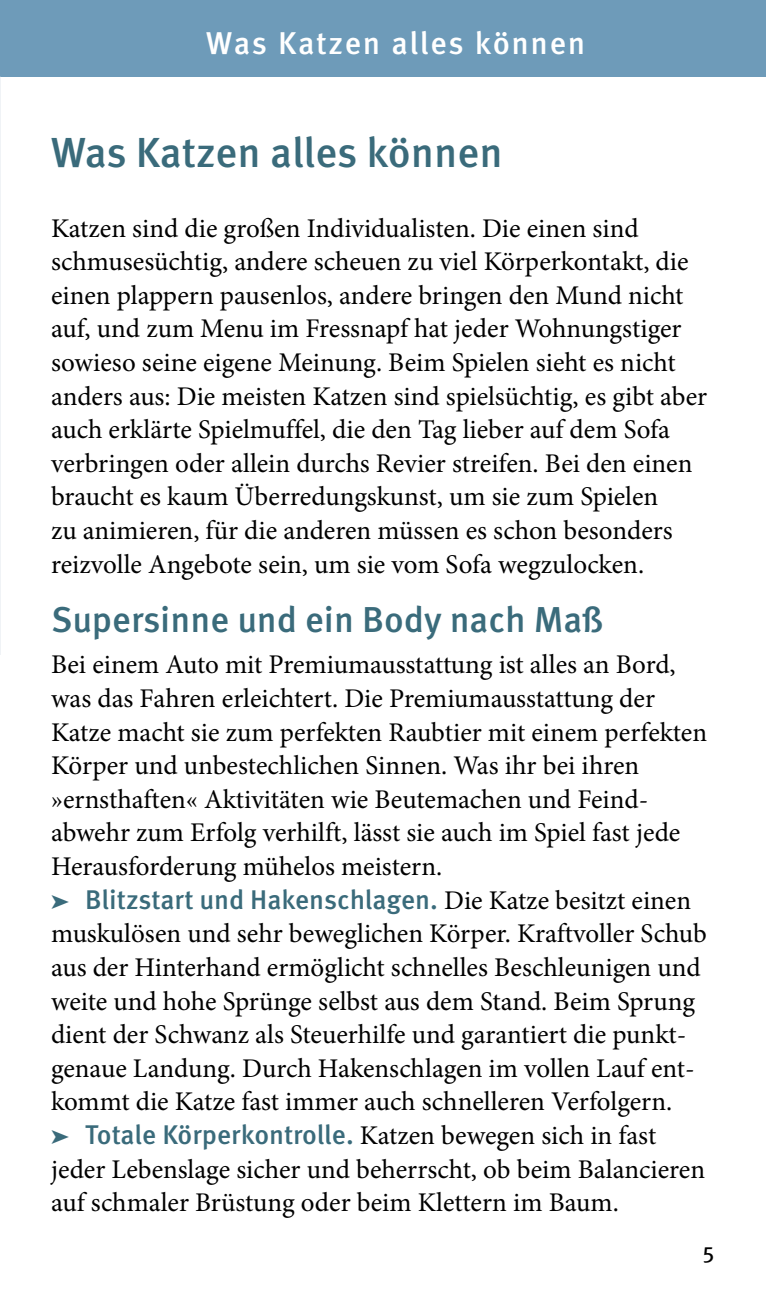
<style>
.page{position:relative;width:766px;height:1310px;background:#fff}
.page>*{position:absolute;margin:0;border:0;box-sizing:border-box;transform-origin:0 0}
.t1{font:500 42px "Meta OT";color:#3a6b7b}
.t2{font:500 36px "Meta OT";color:#3a6b7b}
.t3{font:500 31.5px "Meta OT";letter-spacing:.05em;color:#fff}
.t4{font:27px/33.6px "Minion Pro";color:#000}
.t5{font:500 27px "Meta OT";color:#3a6b7b}
.t6{font:22.5px "Meta OT";color:#000;scale:1.05 1}
.s1{font-family:"Minion Pro";font-weight:400;color:#000}
.s2{font-family:"Meta OT";font-weight:500;color:#3a6b7b}
</style>
<div class="page">
<div style="left:0;top:0;width:765px;height:77px;background:#6e9bb9"></div>
<p class="t3" style="left:206px;top:31px;width:380px">Was Katzen alles können</p>
<h1 class="t1" style="left:51px;top:136px;width:453px">Was Katzen alles können</h1>
<p class="t4" style="left:51px;top:212px;width:657px">Katzen sind die großen Individualisten. Die einen sind schmusesüchtig, andere scheuen zu viel Körperkontakt, die einen plappern pausenlos, andere bringen den Mund nicht auf, und zum Menu im Fressnapf hat jeder Wohnungstiger sowieso seine eigene Meinung. Beim Spielen sieht es nicht anders aus: Die meisten Katzen sind spielsüchtig, es gibt aber auch erklärte Spielmuffel, die den Tag lieber auf dem Sofa verbringen oder allein durchs Revier streifen. Bei den einen braucht es kaum Überredungskunst, um sie zum Spielen<br>zu animieren, für die anderen müssen es schon besonders reizvolle Angebote sein, um sie vom Sofa wegzulocken.</p>
<h2 class="t2" style="left:51px;top:605px;width:554px">Supersinne und ein Body nach Maß</h2>
<p class="t4" style="left:51px;top:649px;width:657px">Bei einem Auto mit Premiumausstattung ist alles an Bord, was das Fahren erleichtert. Die Premiumausstattung der Katze macht sie zum perfekten Raubtier mit einem perfekten Körper und unbestechlichen Sinnen. Was ihr bei ihren »ernsthaften« Aktivitäten wie Beutemachen und Feind&shy;abwehr zum Erfolg verhilft, lässt sie auch im Spiel fast jede Herausforderung mühelos meistern.</p>
<p class="t5" style="left:85px;top:889px;width:607px">Blitzstart und Hakenschlagen. <span class="s1">Die Katze besitzt einen</span></p>
<p class="t4" style="left:51px;top:918px;width:657px">muskulösen und sehr beweglichen Körper. Kraftvoller Schub</p>
<p class="t4" style="left:51px;top:952px;width:651px">aus der Hinterhand ermöglicht schnelles Beschleunigen und</p>
<p class="t4" style="left:51px;top:985px;width:645px">weite und hohe Sprünge selbst aus dem Stand. Beim Sprung</p>
<p class="t4" style="left:51px;top:1019px;width:636px">dient der Schwanz als Steuerhilfe und garantiert die punkt-</p>
<p class="t4" style="left:51px;top:1052px;width:645px">genaue Landung. Durch Hakenschlagen im vollen Lauf ent-</p>
<p class="t4" style="left:51px;top:1086px;width:622px">kommt die Katze fast immer auch schnelleren Verfolgern.</p>
<p class="t4" style="left:85px;top:1120px;width:572px"><span class="s2">Totale Körperkontrolle.</span> Katzen bewegen sich in fast</p>
<p class="t4" style="left:51px;top:1153px;width:655px">jeder Lebenslage sicher und beherrscht, ob beim Balancieren</p>
<p class="t4" style="left:51px;top:1187px;width:569px">auf schmaler Brüstung oder beim Klettern im Baum.</p>
<p class="t6" style="left:701px;top:1240px;width:14px">5</p>
</div>
